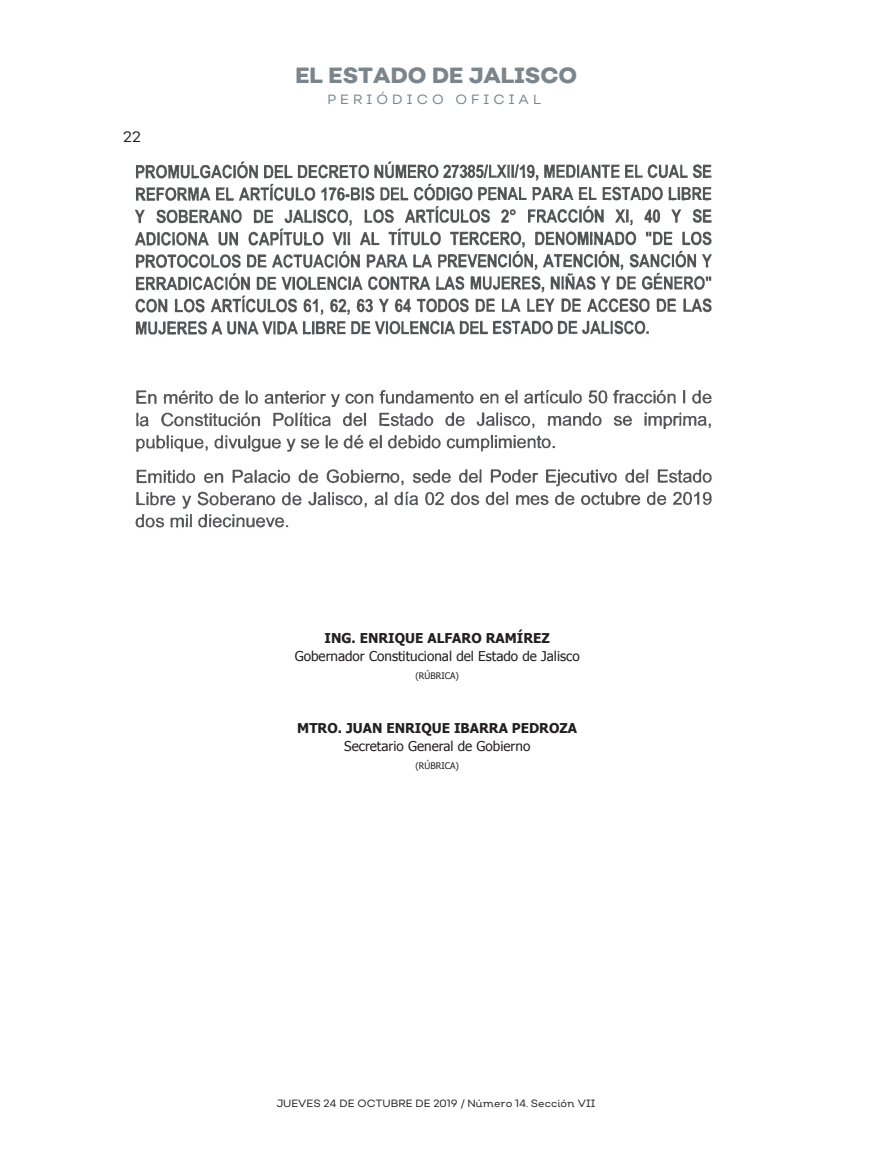
<style>
.page{position:relative;width:872px;height:1149px;background:#fff}
.page>*{position:absolute;margin:0;border:0;box-sizing:border-box;transform-origin:0 0}
.t1{font:800 21.9px "Nutmeg";color:#7c858c}
.t2{font:15px "Nutmeg";color:#231f20}
._02_último_renglón{font:13.5px "Tahoma";color:#231f20}
._02_último_renglón-2{font:700 13.5px "Tahoma";color:#231f20}
.t3{font:13.35px "Nutmeg";letter-spacing:.3em;color:#7c858c}
.t4{font:10.5px "Nutmeg Headline";color:#231f20}
._02_último_renglón-3{font:9px "Tahoma";color:#231f20}
</style>
<div class="page">
<img style="left:135px;top:161px;width:577px;height:367px">
<p class="t2" style="left:123px;top:127px;width:19px">22</p>
<h1 class="t1" style="left:295px;top:61px;width:283px">EL ESTADO DE JALISCO</h1>
<p class="t3" style="left:327px;top:91px;width:215px">PERIÓDICO OFICIAL</p>
<p class="_02_último_renglón-2" style="left:324px;top:628px;width:227px">ING. ENRIQUE ALFARO RAMÍREZ</p>
<p class="_02_último_renglón" style="left:295px;top:646px;width:286px">Gobernador Constitucional del Estado de Jalisco</p>
<p class="_02_último_renglón-3" style="left:415px;top:669px;width:45px">(RÚBRICA)</p>
<p class="_02_último_renglón-2" style="left:297px;top:718px;width:281px">MTRO. JUAN ENRIQUE IBARRA PEDROZA</p>
<p class="_02_último_renglón" style="left:344px;top:736px;width:188px">Secretario General de Gobierno</p>
<p class="_02_último_renglón-3" style="left:415px;top:759px;width:45px">(RÚBRICA)</p>
<p class="t4" style="left:277px;top:1096px;width:320px">JUEVES 24 DE OCTUBRE DE 2019 / Número 14. Sección VII</p>
</div>
